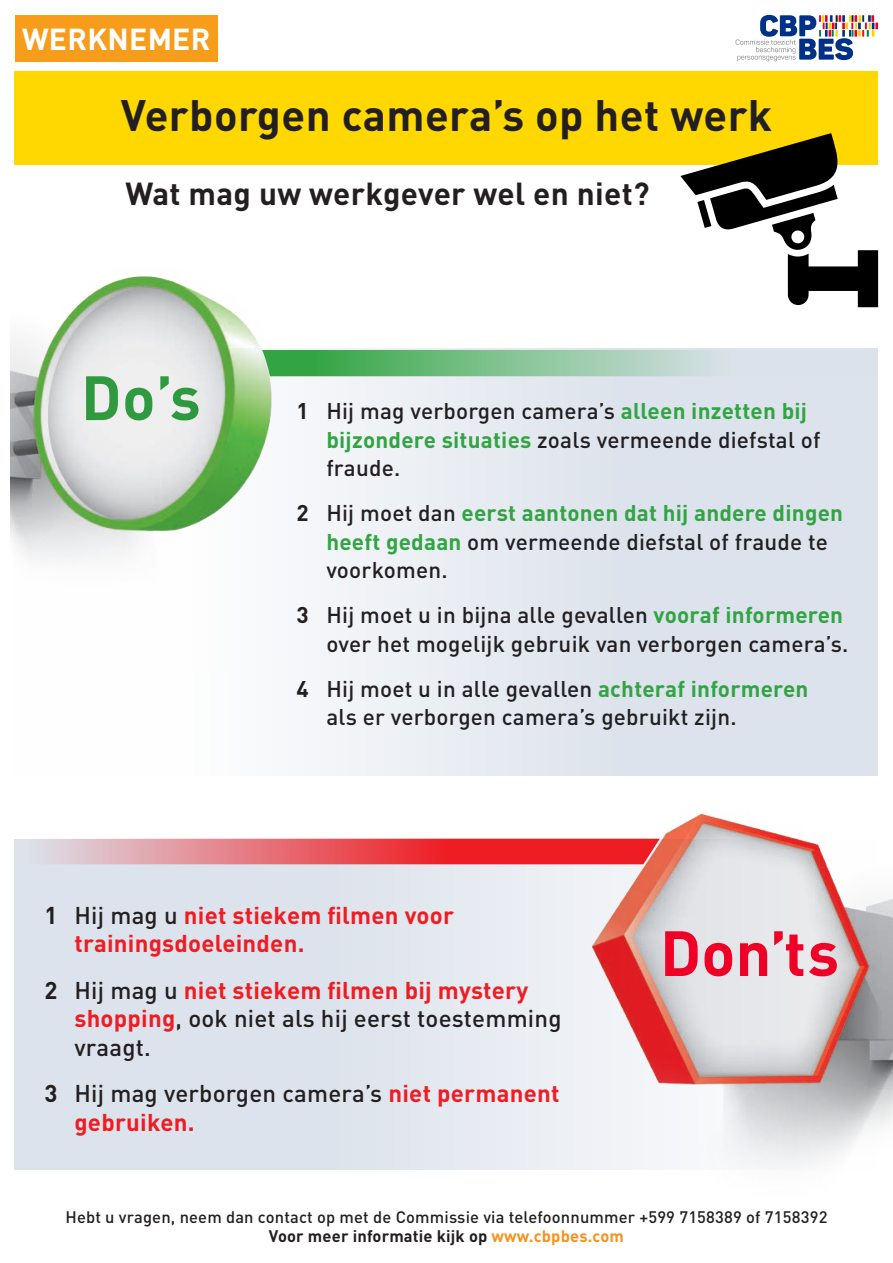
<style>
.page{position:relative;width:893px;height:1263px;background:#fff}
.page>*{position:absolute;margin:0;border:0;box-sizing:border-box;transform-origin:0 0}
.t1{font:700 43.5px "DIN";letter-spacing:.01em;color:#231f20}
.t2{font:700 31.5px "DIN";letter-spacing:.01em;color:#231f20}
.t3{font:700 30px "DIN";letter-spacing:.01em;color:#fff}
.t4{font:500 24px/28.5px "DIN";letter-spacing:.01em;color:#231f20}
.t5{font:700 24px/28.5px "DIN";letter-spacing:.01em;color:#ee1d23}
.t6{font:500 22.5px/28.5px "DIN";letter-spacing:.01em;color:#231f20}
.t7{font:500 16.5px/19.5px "DIN";letter-spacing:.01em;color:#231f20;text-align:center}
.s1{font-weight:700}
.s2{font-weight:700;color:#32a443}
.s3{color:#231f20}
.s4{font-weight:500;color:#231f20}
.s5{font-weight:700;color:#ee1d23}
.s6{font-weight:700;color:#f7931d}
</style>
<div class="page">
<div style="left:15px;top:71px;width:863px;height:94px;background:#ffd801"></div>
<div style="left:15px;top:15px;width:203px;height:46px;background:#f89c1c"></div>
<div style="left:15px;top:839px;width:863px;height:330px;background:#dde3ec"></div>
<div style="left:15px;top:348px;width:863px;height:428px;background:linear-gradient(to right,#fff,#d5dde8)"></div>
<svg style="left:45px;top:839px;width:517px;height:25px;background:#e7666d"></svg>
<img style="left:11px;top:276px;width:308px;height:394px">
<img style="left:562px;top:814px;width:331px;height:356px">
<svg style="left:736px;top:15px;width:142px;height:46px"></svg>
<svg style="left:680px;top:133px;width:198px;height:174px"></svg>
<svg style="left:262px;top:350px;width:616px;height:26px;background:#96c9a5"></svg>
<svg style="left:665px;top:931px;width:172px;height:45px"></svg>
<h3 class="t3" style="left:22px;top:19px;width:190px">WERKNEMER</h3>
<h1 class="t1" style="left:121px;top:86px;width:653px">Verborgen camera’s op het werk</h1>
<h2 class="t2" style="left:125px;top:173px;width:526px">Wat mag uw werkgever wel en niet?</h2>
<p class="t6" style="left:326px;top:396px;width:496px;text-indent:-30px"><span class="s1">1</span> Hij mag verborgen camera’s <span class="s2">alleen inzetten bij bijzondere situaties</span> zoals vermeende diefstal of fraude.</p>
<p class="t6" style="left:326px;top:498px;width:518px;text-indent:-30px"><span class="s1">2</span> Hij moet dan <span class="s2">eerst aantonen dat hij andere dingen heeft gedaan</span> om vermeende diefstal of fraude te voorkomen.</p>
<p class="t6" style="left:297px;top:600px;width:553px;text-align:right"><span class="s1">3</span> Hij moet u in bijna alle gevallen <span class="s2">vooraf informeren </span>over het mogelijk gebruik van verborgen camera’s.</p>
<p class="t6" style="left:326px;top:673px;width:484px;text-indent:-30px"><span class="s1">4</span> Hij moet u in alle gevallen <span class="s2">achteraf informeren </span>als er verborgen camera’s gebruikt zijn.</p>
<p class="t5" style="left:74px;top:900px;width:381px;text-indent:-30px"><span class="s3">1</span> <span class="s4">Hij mag u</span> niet stiekem filmen voor trainingsdoeleinden.</p>
<p class="t4" style="left:74px;top:975px;width:489px;text-indent:-30px"><span class="s1">2</span> Hij mag u <span class="s5">niet stiekem filmen bij mystery shopping</span>, ook niet als hij eerst toestemming vraagt.</p>
<p class="t4" style="left:74px;top:1078px;width:487px;text-indent:-30px"><span class="s1">3</span> Hij mag verborgen camera’s <span class="s5">niet permanent gebruiken.</span></p>
<p class="t7" style="left:65px;top:1206px;width:763px">Hebt u vragen, neem dan contact op met de Commissie via telefoonnummer +599 7158389 of 7158392<br><span class="s1">Voor meer informatie kijk op</span> <span class="s6">www.cbpbes.com</span></p>
</div>
